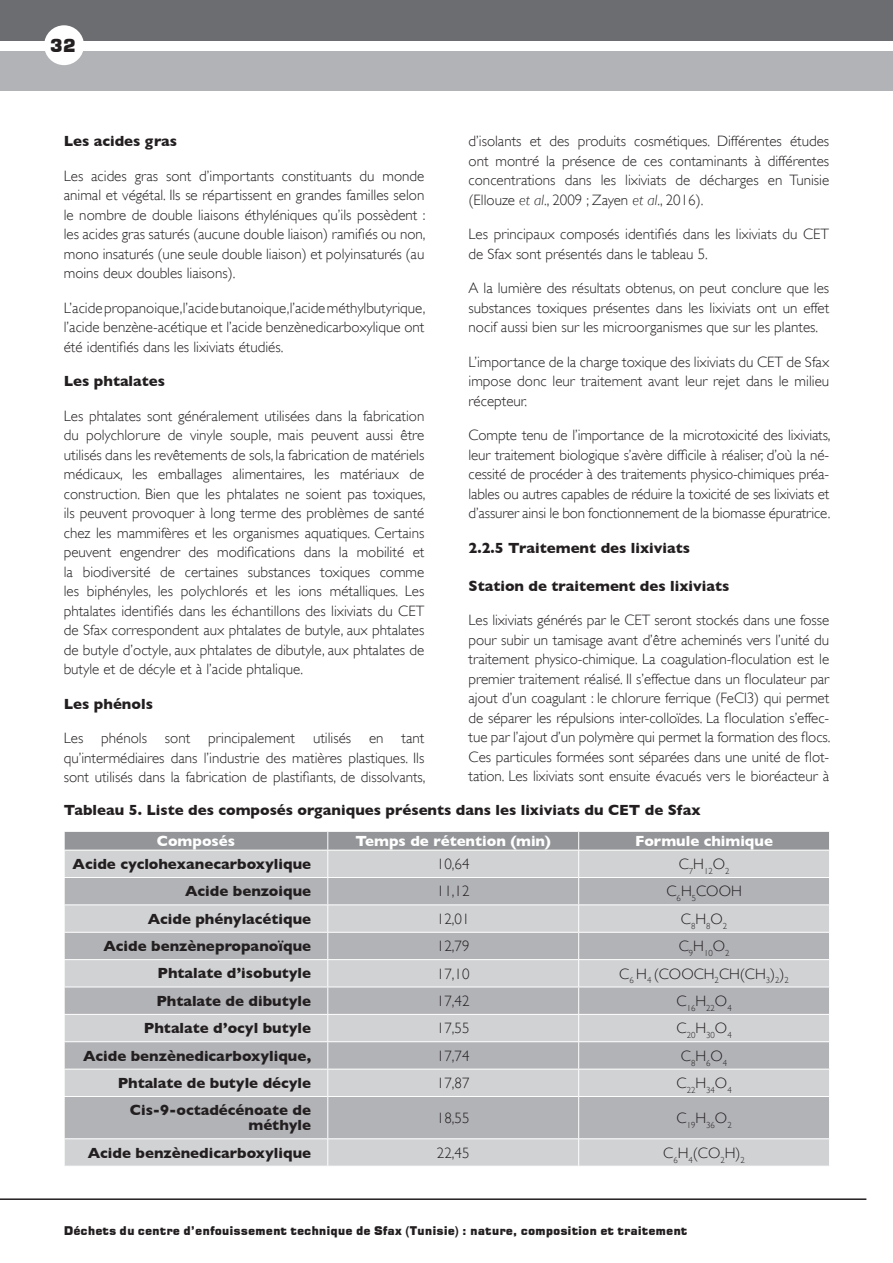
<style>
.page{position:relative;width:893px;height:1263px;background:#fff}
.page>*{position:absolute;margin:0;border:0;box-sizing:border-box;transform-origin:0 0}
.t1{font:18px "Square 721 Blk Normal";color:#231f20}
.Normal_tableau_celul{font:300 15px/19.5px "Gill Sans";color:#231f20;text-align:justify}
.Normal_tableau_col_g{font:700 15px/15px "Gill Sans";color:#231f20;text-align:right}
.TitreIllustration{font:700 15px "Gill Sans";color:#231f20}
.Normal_tableau_Entet{font:700 15px "Gill Sans";color:#fff}
.Titre_3{font:700 15px "Gill Sans";color:#231f20}
.t2{font:12px "Square 721 Blk Normal";color:#231f20}
.Normal_tableau_celul-2{font:300 8.7px "Gill Sans";color:#231f20}
.s1{font-style:italic}
</style>
<div class="page">
<div style="left:0;top:0;width:893px;height:40px;background:#6c6d70"></div>
<div style="left:0;top:51px;width:893px;height:39px;background:#b2b3b7"></div>
<div style="left:44px;top:25px;width:40px;height:40px;background:#fff;border-radius:50%"></div>
<hr style="left:0;top:1198px;width:866px;height:2px;background:#231f20">
<svg style="left:65px;top:1139px;width:764px;height:27px;background:#d2d3d4"></svg>
<div style="left:65px;top:1097px;width:764px;height:41px;background:#b2b3b7"></div>
<svg style="left:64px;top:831px;width:766px;height:265px;background:#c2c3c6"></svg>
<hr style="left:327px;top:1097px;width:1px;height:41px;background:#fff">
<hr style="left:578px;top:1097px;width:1px;height:41px;background:#fff">
<svg style="left:64px;top:1139px;width:1px;height:27px"></svg>
<svg style="left:327px;top:1139px;width:1px;height:27px"></svg>
<svg style="left:578px;top:1139px;width:1px;height:27px"></svg>
<p class="t1" style="left:50px;top:34px;width:28px">32</p>
<p class="TitreIllustration" style="left:64px;top:133px;width:115px">Les acides gras</p>
<p class="Normal_tableau_celul" style="left:64px;top:166px;width:363px">Les acides gras sont d’importants constituants du monde animal et végétal. Ils se répartissent en grandes familles selon le nombre de double liaisons éthyléniques qu’ils possèdent : les acides gras saturés (aucune double liaison) ramifiés ou non, mono insaturés (une seule double liaison) et polyinsaturés (au moins deux doubles liaisons).</p>
<p class="Normal_tableau_celul" style="left:64px;top:298px;width:363px">L’acide propanoique,l’acide butanoique,l’acide méthylbutyrique, l’acide benzène-acétique et l’acide benzènedicarboxylique ont été identifiés dans les lixiviats étudiés.</p>
<p class="TitreIllustration" style="left:64px;top:373px;width:103px">Les phtalates</p>
<p class="Normal_tableau_celul" style="left:64px;top:406px;width:363px">Les phtalates sont généralement utilisées dans la fabrication du polychlorure de vinyle souple, mais peuvent aussi être utilisés dans les revêtements de sols, la fabrication de matériels médicaux, les emballages alimentaires, les matériaux de construction. Bien que les phtalates ne soient pas toxiques, ils peuvent provoquer à long terme des problèmes de santé chez les mammifères et les organismes aquatiques. Certains peuvent engendrer des modifications dans la mobilité et la biodiversité de certaines substances toxiques comme les biphényles, les polychlorés et les ions métalliques. Les phtalates identifiés dans les échantillons des lixiviats du CET de Sfax correspondent aux phtalates de butyle, aux phtalates de butyle d’octyle, aux phtalates de dibutyle, aux phtalates de butyle et de décyle et à l’acide phtalique.</p>
<p class="TitreIllustration" style="left:64px;top:695px;width:91px">Les phénols</p>
<p class="Normal_tableau_celul" style="left:64px;top:729px;width:363px">Les phénols sont principalement utilisés en tant qu’intermédiaires dans l’industrie des matières plastiques. Ils sont utilisés dans la fabrication de plastifiants, de dissolvants,</p>
<p class="Normal_tableau_celul" style="left:469px;top:132px;width:362px">d’isolants et des produits cosmétiques. Différentes études ont montré la présence de ces contaminants à différentes concentrations dans les lixiviats de décharges en Tunisie (Ellouze <span class="s1">et al</span>., 2009 ; Zayen <span class="s1">et al</span>., 2016).</p>
<p class="Normal_tableau_celul" style="left:469px;top:225px;width:362px">Les principaux composés identifiés dans les lixiviats du CET de Sfax sont présentés dans le tableau 5.</p>
<p class="Normal_tableau_celul" style="left:469px;top:279px;width:362px">A la lumière des résultats obtenus, on peut conclure que les substances toxiques présentes dans les lixiviats ont un effet nocif aussi bien sur les microorganismes que sur les plantes.</p>
<p class="Normal_tableau_celul" style="left:469px;top:352px;width:362px">L’importance de la charge toxique des lixiviats du CET de Sfax impose donc leur traitement avant leur rejet dans le milieu récepteur.</p>
<p class="Normal_tableau_celul" style="left:469px;top:426px;width:363px">Compte tenu de l’importance de la microtoxicité des lixiviats, leur traitement biologique s’avère difficile à réaliser, d’où la né&shy;cessité de procéder à des traitements physico-chimiques préa&shy;lables ou autres capables de réduire la toxicité de ses lixiviats et d’assurer ainsi le bon fonctionnement de la biomasse épuratrice.</p>
<p class="Titre_3" style="left:469px;top:539px;width:223px">2.2.5 Traitement des lixiviats</p>
<p class="TitreIllustration" style="left:469px;top:577px;width:262px">Station de traitement des lixiviats</p>
<p class="Normal_tableau_celul" style="left:469px;top:610px;width:363px">Les lixiviats générés par le CET seront stockés dans une fosse pour subir un tamisage avant d’être acheminés vers l’unité du traitement physico-chimique. La coagulation-floculation est le premier traitement réalisé. Il s’effectue dans un floculateur par ajout d’un coagulant : le chlorure ferrique (FeCl3) qui permet de séparer les répulsions inter-colloïdes. La floculation s’effec&shy;tue par l’ajout d’un polymère qui permet la formation des flocs.<br>Ces particules formées sont séparées dans une unité de flot&shy;tation. Les lixiviats sont ensuite évacués vers le bioréacteur à</p>
<p class="TitreIllustration" style="left:64px;top:801px;width:638px">Tableau 5. Liste des composés organiques présents dans les lixiviats du CET de Sfax</p>
<p class="Normal_tableau_Entet" style="left:157px;top:832px;width:80px">Composés</p>
<p class="Normal_tableau_Entet" style="left:355px;top:832px;width:197px">Temps de rétention (min)</p>
<p class="Normal_tableau_Entet" style="left:635px;top:832px;width:139px">Formule chimique</p>
<p class="Normal_tableau_col_g" style="left:73px;top:856px;width:240px">Acide cyclohexanecarboxylique</p>
<p class="Normal_tableau_celul" style="left:437px;top:854px;width:34px">10,64</p>
<p class="Normal_tableau_celul-2" style="left:679px;top:866px;width:52px"><sup>C</sup>7<sup>H</sup>12<sup>O</sup>2</p>
<p class="Normal_tableau_col_g" style="left:185px;top:884px;width:128px">Acide benzoique</p>
<p class="Normal_tableau_celul" style="left:437px;top:882px;width:34px">11,12</p>
<p class="Normal_tableau_celul" style="left:666px;top:882px;width:77px">C<sub>6</sub>H<sub>5</sub>COOH</p>
<p class="Normal_tableau_col_g" style="left:148px;top:911px;width:165px">Acide phénylacétique</p>
<p class="Normal_tableau_celul" style="left:437px;top:909px;width:34px">12,01</p>
<p class="Normal_tableau_celul" style="left:681px;top:909px;width:48px">C<sub>8</sub>H<sub>8</sub>O<sub>2</sub></p>
<p class="Normal_tableau_col_g" style="left:103px;top:938px;width:209px">Acide benzènepropanoïque</p>
<p class="Normal_tableau_celul" style="left:437px;top:936px;width:34px">12,79</p>
<p class="Normal_tableau_celul-2" style="left:679px;top:948px;width:52px"><sup>C</sup>9<sup>H</sup>10<sup>O</sup>2</p>
<p class="Normal_tableau_col_g" style="left:158px;top:966px;width:155px">Phtalate d’isobutyle</p>
<p class="Normal_tableau_celul" style="left:437px;top:964px;width:34px">17,10</p>
<p class="Normal_tableau_celul" style="left:619px;top:964px;width:171px">C<sub>6</sub> H<sub>4</sub> (COOCH<sub>2</sub>CH(CH<sub>3</sub>)<sub>2</sub>)<sub>2</sub></p>
<p class="Normal_tableau_col_g" style="left:156px;top:993px;width:156px">Phtalate de dibutyle</p>
<p class="Normal_tableau_celul" style="left:437px;top:991px;width:34px">17,42</p>
<p class="Normal_tableau_celul-2" style="left:677px;top:1003px;width:57px"><sup>C</sup>16<sup>H</sup>22<sup>O</sup>4</p>
<p class="Normal_tableau_col_g" style="left:144px;top:1020px;width:169px">Phtalate d’ocyl butyle</p>
<p class="Normal_tableau_celul" style="left:437px;top:1018px;width:34px">17,55</p>
<p class="Normal_tableau_celul-2" style="left:677px;top:1030px;width:57px"><sup>C</sup>20<sup>H</sup>30<sup>O</sup>4</p>
<p class="Normal_tableau_col_g" style="left:83px;top:1048px;width:230px">Acide benzènedicarboxylique,</p>
<p class="Normal_tableau_celul" style="left:437px;top:1046px;width:34px">17,74</p>
<p class="Normal_tableau_celul" style="left:681px;top:1046px;width:48px">C<sub>8</sub>H<sub>6</sub>O<sub>4</sub></p>
<p class="Normal_tableau_col_g" style="left:118px;top:1075px;width:195px">Phtalate de butyle décyle</p>
<p class="Normal_tableau_celul" style="left:437px;top:1073px;width:34px">17,87</p>
<p class="Normal_tableau_celul-2" style="left:677px;top:1085px;width:57px"><sup>C</sup>22<sup>H</sup>34<sup>O</sup>4</p>
<p class="Normal_tableau_col_g" style="left:130px;top:1103px;width:183px">Cis-9-octadécénoate de méthyle</p>
<p class="Normal_tableau_celul" style="left:437px;top:1108px;width:34px">18,55</p>
<p class="Normal_tableau_celul-2" style="left:677px;top:1120px;width:57px"><sup>C</sup>19<sup>H</sup>36<sup>O</sup>2</p>
<p class="Normal_tableau_col_g" style="left:88px;top:1145px;width:225px">Acide benzènedicarboxylique</p>
<p class="Normal_tableau_celul" style="left:437px;top:1143px;width:34px">22,45</p>
<p class="Normal_tableau_celul" style="left:663px;top:1143px;width:83px">C<sub>6</sub>H<sub>4</sub>(CO<sub>2</sub>H)<sub>2</sub></p>
<p class="t2" style="left:64px;top:1224px;width:625px">Déchets du centre d’enfouissement technique de Sfax (Tunisie) : nature, composition et traitement</p>
</div>
